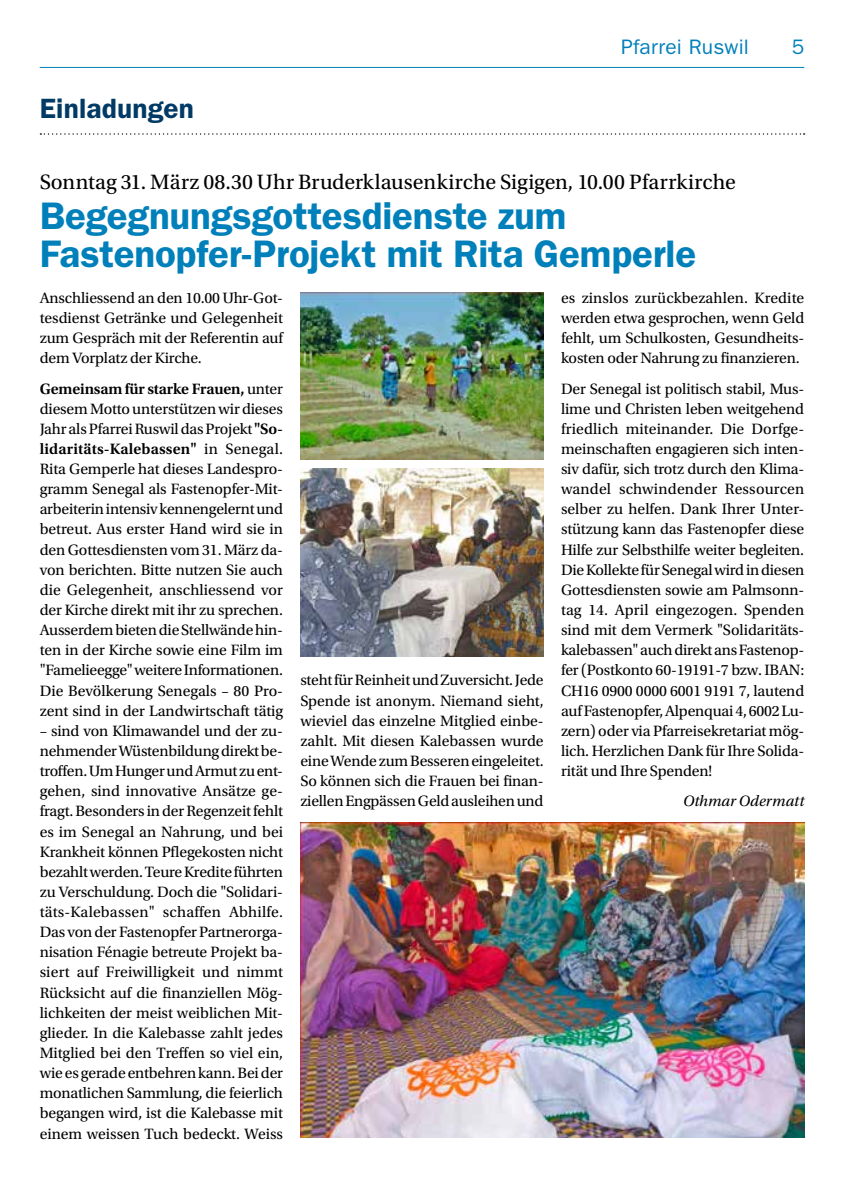
<style>
.page{position:relative;width:844px;height:1191px;background:#fff}
.page>*{position:absolute;margin:0;border:0;box-sizing:border-box;transform-origin:0 0}
.t1{font:600 38.5px/38.5px "ITC Franklin Gothic Std";letter-spacing:-.005em;color:#0080ba}
.t2{font:600 28px "ITC Franklin Gothic Std";letter-spacing:.005em;color:#003a65}
.t3{font:21.88px "Utopia Std";color:#000}
.t4{font:21px "ITC Franklin Gothic Std";letter-spacing:.01em;color:#0080ba}
.t5{font:15.75px/20.1px "Utopia Std";letter-spacing:-.01em;color:#000;text-align:justify}
.t6{font:italic 15.75px "Utopia Std";letter-spacing:.005em;color:#000}
.s1{font-weight:600}
</style>
<div class="page">
<hr style="left:40px;top:67px;width:764px;height:1px;background:#0080ba">
<svg style="left:40px;top:133px;width:764px;height:2px"></svg>
<img style="left:300px;top:822px;width:504px;height:315px">
<img style="left:300px;top:292px;width:243px;height:167px">
<img style="left:300px;top:469px;width:243px;height:187px">
<h2 class="t2" style="left:40px;top:92px;width:156px">Einladungen</h2>
<h3 class="t4" style="left:621px;top:35px;width:129px">Pfarrei Ruswil</h3>
<h3 class="t4" style="left:791px;top:35px;width:14px">5</h3>
<h3 class="t3" style="left:40px;top:170px;width:697px">Sonntag 31. März 08.30 Uhr Bruderklausenkirche Sigigen, 10.00 Pfarrkirche</h3>
<h1 class="t1" style="left:40px;top:196px;width:657px">Begegnungsgottesdienste zum<br>Fastenopfer-Projekt mit Rita Gemperle</h1>
<p class="t5" style="left:40px;top:288px;width:245px">Anschliessend an den 10.00 Uhr-Got&shy;tesdienst Getränke und Gelegenheit zum Gespräch mit der Referentin auf dem Vorplatz der Kirche.</p>
<p class="t5" style="left:40px;top:379px;width:245px"><span class="s1">Gemeinsam für starke Frauen,</span> unter diesem Motto unterstützen wir dieses Jahr als Pfarrei Ruswil das Projekt <span class="s1">"So&shy;lidaritäts-Kalebassen"</span> in Senegal.<br>Rita Gemperle hat dieses Landespro&shy;gramm Senegal als Fastenopfer-Mit&shy;arbeiterin intensiv kennengelernt und betreut. Aus erster Hand wird sie in den Gottesdiensten vom 31. März da&shy;von berichten. Bitte nutzen Sie auch die Gelegenheit, anschliessend vor der Kirche direkt mit ihr zu sprechen.<br>Ausserdem bieten die Stellwände hin&shy;ten in der Kirche sowie eine Film im "Famelieegge" weitere Informationen.<br>Die Bevölkerung Senegals – 80 Pro&shy;zent sind in der Landwirtschaft tätig</p>
<p class="t5" style="left:40px;top:721px;width:245px">– sind von Klimawandel und der zu&shy;nehmender Wüstenbildung direkt be&shy;troffen. Um Hunger und Armut zu ent&shy;gehen, sind innovative Ansätze ge&shy;fragt. Besonders in der Regenzeit fehlt es im Senegal an Nahrung, und bei Krankheit können Pflegekosten nicht bezahlt werden. Teure Kredite führten zu Verschuldung. Doch die "Solidari&shy;täts-Kalebassen" schaffen Abhilfe.<br>Das von der Fastenopfer Partnerorga&shy;nisation Fénagie betreute Projekt ba&shy;siert auf Freiwilligkeit und nimmt Rücksicht auf die finanziellen Mög&shy;lichkeiten der meist weiblichen Mit&shy;glieder. In die Kalebasse zahlt jedes Mitglied bei den Treffen so viel ein, wie es gerade entbehren kann. Bei der monatlichen Sammlung, die feierlich begangen wird, ist die Kalebasse mit einem weissen Tuch bedeckt. Weiss</p>
<p class="t5" style="left:300px;top:670px;width:245px">steht für Reinheit und Zuversicht. Jede Spende ist anonym. Niemand sieht, wieviel das einzelne Mitglied einbe&shy;zahlt. Mit diesen Kalebassen wurde eine Wende zum Besseren eingeleitet.<br>So können sich die Frauen bei finan&shy;ziellen Engpässen Geld ausleihen und</p>
<p class="t5" style="left:561px;top:288px;width:245px">es zinslos zurückbezahlen. Kredite werden etwa gesprochen, wenn Geld fehlt, um Schulkosten, Gesundheits&shy;kosten oder Nahrung zu finanzieren.</p>
<p class="t5" style="left:561px;top:379px;width:245px">Der Senegal ist politisch stabil, Mus&shy;lime und Christen leben weitgehend friedlich miteinander. Die Dorfge&shy;meinschaften engagieren sich inten&shy;siv dafür, sich trotz durch den Klima&shy;wandel schwindender Ressourcen selber zu helfen. Dank Ihrer Unter&shy;stützung kann das Fastenopfer diese Hilfe zur Selbsthilfe weiter begleiten.<br>Die Kollekte für Senegal wird in diesen Gottesdiensten sowie am Palmsonn&shy;tag 14. April eingezogen. Spenden sind mit dem Vermerk "Solidaritäts&shy;kalebassen" auch direkt ans Fastenop&shy;fer (Postkonto 60-19191-7 bzw. IBAN:<br>CH16 0900 0000 6001 9191 7, lautend auf Fastenopfer, Alpenquai 4, 6002 Lu&shy;zern) oder via Pfarreisekretariat mög&shy;lich. Herzlichen Dank für Ihre Solida&shy;rität und Ihre Spenden!</p>
<p class="t6" style="left:683px;top:792px;width:123px">Othmar Odermatt</p>
</div>
